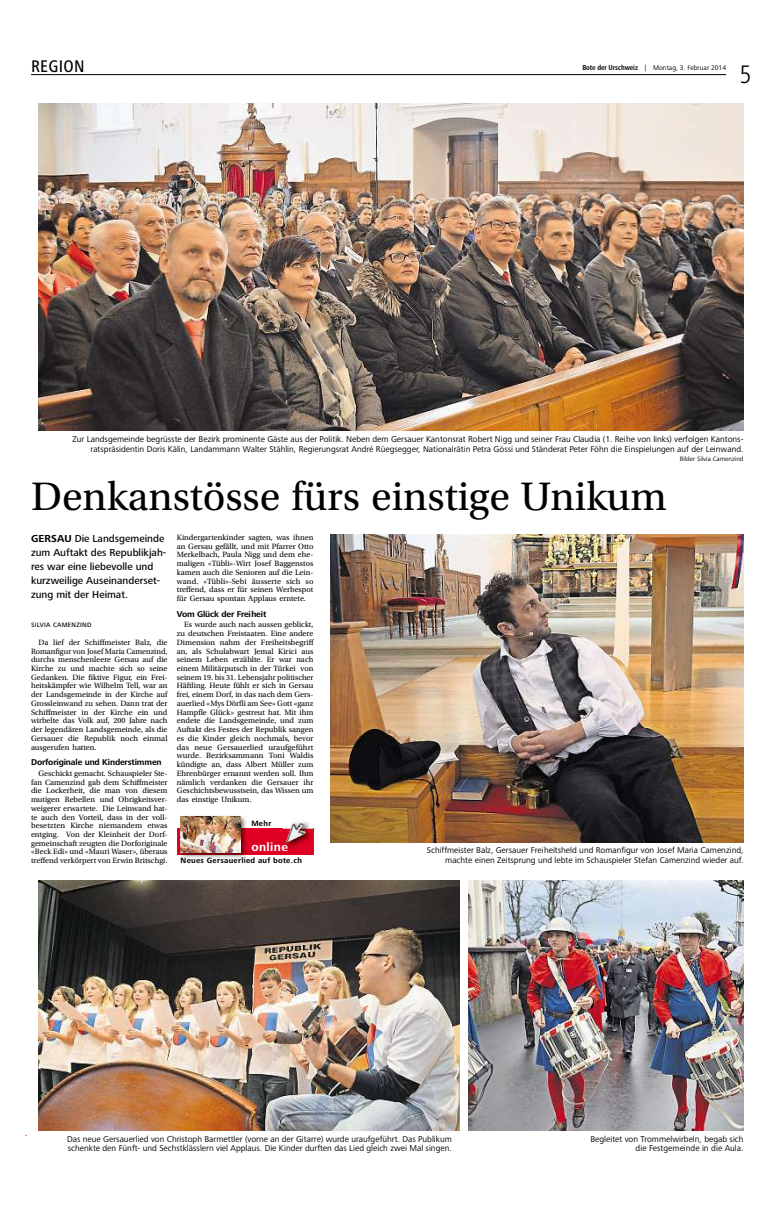
<style>
.page{position:relative;width:782px;height:1211px;background:#fff}
.page>*{position:absolute;margin:0;border:0;box-sizing:border-box;transform-origin:0 0}
.t1{font:41.82px "Utopia Std";color:#000}
.t2{font:300 condensed 26.25px "Frutiger Next Pro";color:#000}
.t3{font:500 condensed 17.41px "Frutiger Next Pro";letter-spacing:.02em;color:#000}
.t4{font:700 12.25px "Frutiger Next Pro";letter-spacing:.035em;color:#fff}
.t5{font:500 10.5px/13.9px "Frutiger Next Pro";color:#000}
.t6{font:8.75px/9.6px "Frutiger Next Pro";color:#000;text-align:right}
.t7{font:700 8.75px "Frutiger Next Pro";letter-spacing:-.015em;color:#000}
.t8{font:8.05px/8.8px "Utopia Std";color:#000;text-align:justify}
.t9{font:700 7.88px "Frutiger Next Pro";letter-spacing:.035em;color:#000}
.t10{font:6.91px "Frutiger Next Pro";color:#000}
.t11{font:6.56px "Frutiger Next Pro";letter-spacing:.005em;color:#000}
.t12{font:500 6.56px "Frutiger Next Pro";letter-spacing:.045em;color:#000}
.s1{font-weight:700;font-stretch:condensed;font-size:7.44px}
.s2{font-weight:700}
</style>
<div class="page">
<hr style="left:31px;top:74px;width:694px;height:1px;background:#000">
<img style="left:38px;top:103px;width:705px;height:328px">
<img style="left:38px;top:880px;width:421px;height:250px">
<img style="left:468px;top:880px;width:275px;height:250px">
<img style="left:330px;top:534px;width:413px;height:308px">
<div style="left:177px;top:828px;width:136px;height:27px;background:#df0024"></div>
<img style="left:181px;top:816px;width:66px;height:42px">
<img style="left:179px;top:828px;width:68px;height:27px">
<img style="left:284px;top:822px;width:29px;height:27px">
<svg style="left:284px;top:842px;width:3px;height:8px"></svg>
<img style="left:285px;top:821px;width:21px;height:22px">
<img style="left:180px;top:816px;width:60px;height:36px">
<h3 class="t3" style="left:31px;top:56px;width:55px">REGION</h3>
<p class="t10" style="left:582px;top:63px;width:145px"><span class="s1">Bote der Urschweiz</span> | Montag, 3. Februar 2014</p>
<h2 class="t2" style="left:739px;top:59px;width:14px">5</h2>
<p class="t6" style="left:73px;top:434px;width:672px">Zur Landsgemeinde begrüsste der Bezirk prominente Gäste aus der Politik. Neben dem Gersauer Kantonsrat Robert Nigg und seiner Frau Claudia (1. Reihe von links) verfolgen Kantons&shy;ratspräsidentin Doris Kälin, Landammann Walter Stählin, Regierungsrat André Rüegsegger, Nationalrätin Petra Gössi und Ständerat Peter Föhn die Einspielungen auf der Leinwand.</p>
<p class="t11" style="left:679px;top:455px;width:65px">Bilder Silvia Camenzind</p>
<h1 class="t1" style="left:31px;top:473px;width:637px">Denkanstösse fürs einstige Unikum</h1>
<h3 class="t5" style="left:31px;top:531px;width:137px"><span class="s2">GERSAU</span> Die Landsgemeinde zum Auftakt des Republikjah&shy;res war eine liebevolle und kurzweilige Auseinanderset&shy;zung mit der Heimat.</h3>
<p class="t12" style="left:31px;top:621px;width:62px">SILVIA CAMENZIND</p>
<p class="t8" style="left:31px;top:638px;width:138px;text-indent:7px">Da lief der Schiffmeister Balz, die Romanfigur von Josef Maria Camenzind, durchs menschenleere Gersau auf die Kirche zu und machte sich so seine Gedanken. Die fiktive Figur, ein Frei&shy;heitskämpfer wie Wilhelm Tell, war an der Landsgemeinde in der Kirche auf Grossleinwand zu sehen. Dann trat der Schiffmeister in der Kirche ein und wirbelte das Volk auf, 200 Jahre nach der legendären Landsgemeinde, als die Gersauer die Republik noch einmal ausgerufen hatten.</p>
<p class="t7" style="left:31px;top:757px;width:132px">Dorforiginale und Kinderstimmen</p>
<p class="t8" style="left:31px;top:769px;width:138px;text-indent:7px">Geschickt gemacht. Schauspieler Ste&shy;fan Camenzind gab dem Schiffmeister die Lockerheit, die man von diesem mutigen Rebellen und Obrigkeitsver&shy;weigerer erwartete. Die Leinwand hat&shy;te auch den Vorteil, dass in der voll&shy;besetzten Kirche niemandem etwas entging. Von der Kleinheit der Dorf&shy;gemeinschaft zeugten die Dorforiginale «Beck Edi» und «Mauri Waser», überaus treffend verkörpert von Erwin Britschgi.</p>
<p class="t8" style="left:177px;top:533px;width:138px">Kindergartenkinder sagten, was ihnen an Gersau gefällt, und mit Pfarrer Otto Merkelbach, Paula Nigg und dem ehe&shy;maligen «Tübli»-Wirt Josef Baggenstos kamen auch die Senioren auf die Lein&shy;wand. «Tübli»-Sebi äusserte sich so treffend, dass er für seinen Werbespot für Gersau spontan Applaus erntete.</p>
<p class="t7" style="left:177px;top:609px;width:91px">Vom Glück der Freiheit</p>
<p class="t8" style="left:177px;top:620px;width:138px;text-indent:7px">Es wurde auch nach aussen geblickt, zu deutschen Freistaaten. Eine andere Dimension nahm der Freiheitsbegriff an, als Schulabwart Jemal Kirici aus seinem Leben erzählte. Er war nach einem Militärputsch in der Türkei von seinem 19. bis 31. Lebensjahr politischer Häftling. Heute fühlt er sich in Gersau frei, einem Dorf, in das nach dem Gers&shy;auerlied «Mys Dörfli am See» Gott «ganz Hampfle Glück» gestreut hat. Mit ihm endete die Landsgemeinde, und zum Auftakt des Festes der Republik sangen es die Kinder gleich nochmals, bevor das neue Gersauerlied uraufgeführt wurde. Bezirksammann Toni Waldis kündigte an, dass Albert Müller zum Ehrenbürger ernannt werden soll. Ihm nämlich verdanken die Gersauer ihr Geschichtsbewusstsein, das Wissen um das einstige Unikum.</p>
<p class="t9" style="left:251px;top:819px;width:21px">Mehr</p>
<h3 class="t4" style="left:251px;top:840px;width:38px">online</h3>
<p class="t9" style="left:180px;top:856px;width:123px">Neues Gersauerlied auf bote.ch</p>
<p class="t6" style="left:427px;top:845px;width:318px">Schiffmeister Balz, Gersauer Freiheitsheld und Romanfigur von Josef Maria Camenzind, machte einen Zeitsprung und lebte im Schauspieler Stefan Camenzind wieder auf.</p>
<p class="t6" style="left:67px;top:1133px;width:386px;text-align:left">Das neue Gersauerlied von Christoph Barmettler (vorne an der Gitarre) wurde uraufgeführt. Das Publikum schenkte den Fünft- und Sechstklässlern viel Applaus. Die Kinder durften das Lied gleich zwei Mal singen.</p>
<p class="t6" style="left:590px;top:1133px;width:155px">Begleitet von Trommelwirbeln, begab sich die Festgemeinde in die Aula.</p>
</div>
